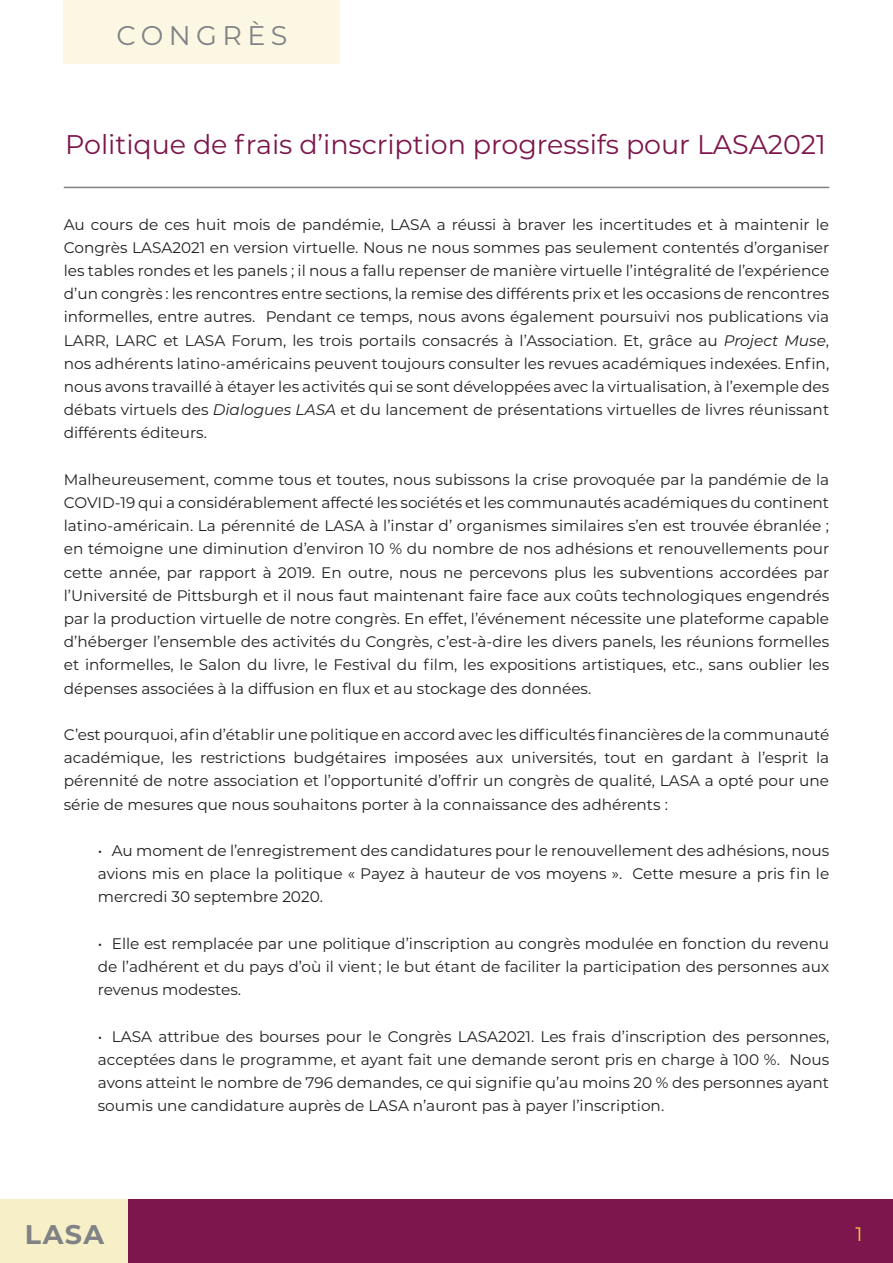
<style>
.page{position:relative;width:893px;height:1263px;background:#fff}
.page>*{position:absolute;margin:0;border:0;box-sizing:border-box;transform-origin:0 0}
.t1{font:27px "Montserrat";letter-spacing:-.005em;color:#7d164c}
.t2{font:27px "Montserrat";letter-spacing:.2em;color:#808285}
.t3{font:700 27px "Montserrat";color:#808285}
.t4{font:19.5px "Montserrat";color:#f8ce34}
.Cuerpo_de_texto{font:15.3px/23.2px "Montserrat";color:#231f20;text-align:justify}
.s1{font-style:italic}
</style>
<div class="page">
<div style="left:0;top:1199px;width:129px;height:64px;background:#f6efc7"></div>
<div style="left:129px;top:1199px;width:764px;height:64px;background:#7d164c"></div>
<div style="left:64px;top:0;width:276px;height:64px;background:#fbf7e3"></div>
<hr style="left:64px;top:187px;width:765px;height:1px;background:#808285">
<p class="t2" style="left:116px;top:17px;width:173px">CONGRÈS</p>
<p class="t1" style="left:65px;top:126px;width:762px">Politique de frais d’inscription progressifs pour LASA2021</p>
<p class="Cuerpo_de_texto" style="left:64px;top:212px;width:767px">Au cours de ces huit mois de pandémie, LASA a réussi à braver les incertitudes et à maintenir le Congrès LASA2021 en version virtuelle. Nous ne nous sommes pas seulement contentés d’organiser les tables rondes et les panels ; il nous a fallu repenser de manière virtuelle l’intégralité de l’expérience d’un congrès : les rencontres entre sections, la remise des différents prix et les occasions de rencontres informelles, entre autres. Pendant ce temps, nous avons également poursuivi nos publications via LARR, LARC et LASA Forum, les trois portails consacrés à l’Association. Et, grâce au <span class="s1">Project Muse</span>, nos adhérents latino-américains peuvent toujours consulter les revues académiques indexées. Enfin, nous avons travaillé à étayer les activités qui se sont développées avec la virtualisation, à l’exemple des débats virtuels des <span class="s1">Dialogues LASA</span> et du lancement de présentations virtuelles de livres réunissant différents éditeurs.</p>
<p class="Cuerpo_de_texto" style="left:64px;top:467px;width:767px">Malheureusement, comme tous et toutes, nous subissons la crise provoquée par la pandémie de la COVID-19 qui a considérablement affecté les sociétés et les communautés académiques du continent latino-américain. La pérennité de LASA à l’instar d’ organismes similaires s’en est trouvée ébranlée ; en témoigne une diminution d’environ 10 % du nombre de nos adhésions et renouvellements pour cette année, par rapport à 2019. En outre, nous ne percevons plus les subventions accordées par l’Université de Pittsburgh et il nous faut maintenant faire face aux coûts technologiques engendrés par la production virtuelle de notre congrès. En effet, l’événement nécessite une plateforme capable d’héberger l’ensemble des activités du Congrès, c’est-à-dire les divers panels, les réunions formelles et informelles, le Salon du livre, le Festival du film, les expositions artistiques, etc., sans oublier les dépenses associées à la diffusion en flux et au stockage des données.</p>
<p class="Cuerpo_de_texto" style="left:64px;top:722px;width:767px">C’est pourquoi, afin d’établir une politique en accord avec les difficultés financières de la communauté académique, les restrictions budgétaires imposées aux universités, tout en gardant à l’esprit la pérennité de notre association et l’opportunité d’offrir un congrès de qualité, LASA a opté pour une série de mesures que nous souhaitons porter à la connaissance des adhérents :</p>
<p class="Cuerpo_de_texto" style="left:98px;top:838px;width:733px">• Au moment de l’enregistrement des candidatures pour le renouvellement des adhésions, nous avions mis en place la politique « Payez à hauteur de vos moyens ». Cette mesure a pris fin le mercredi 30 septembre 2020.</p>
<p class="Cuerpo_de_texto" style="left:98px;top:931px;width:733px">• Elle est remplacée par une politique d’inscription au congrès modulée en fonction du revenu de l’adhérent et du pays d’où il vient ; le but étant de faciliter la participation des personnes aux revenus modestes.</p>
<p class="Cuerpo_de_texto" style="left:98px;top:1024px;width:733px">• LASA attribue des bourses pour le Congrès LASA2021. Les frais d’inscription des personnes, acceptées dans le programme, et ayant fait une demande seront pris en charge à 100 %. Nous avons atteint le nombre de 796 demandes, ce qui signifie qu’au moins 20 % des personnes ayant soumis une candidature auprès de LASA n’auront pas à payer l’inscription.</p>
<h1 class="t3" style="left:25px;top:1215px;width:81px">LASA</h1>
<p class="t4" style="left:855px;top:1220px;width:9px">1</p>
</div>
